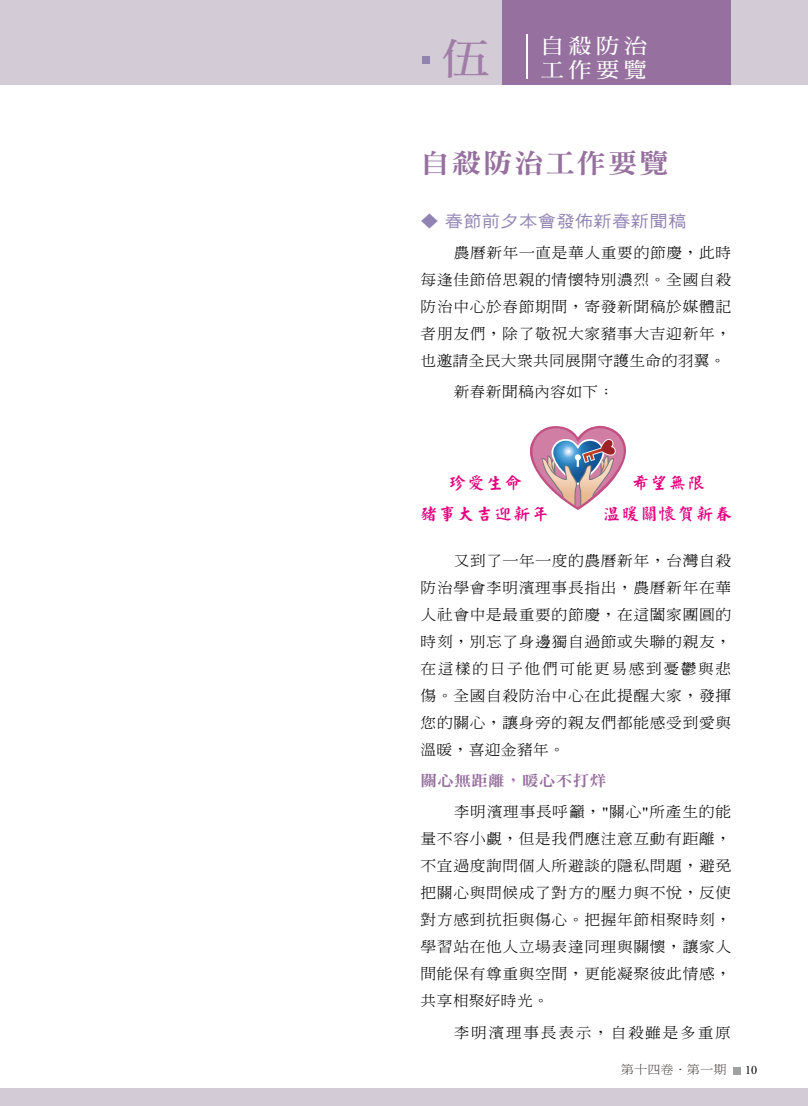
<style>
.page{position:relative;width:808px;height:1106px;background:#fff}
.page>*{position:absolute;margin:0;border:0;box-sizing:border-box;transform-origin:0 0}
.t1{font:27px "DFN Ming W9 WIN BF";letter-spacing:.05em;color:#96709e;scale:1.1 1}
.t2{font:21px/24px "DF Ming Bd HK BF";letter-spacing:.2em;color:#fff;text-align:right;scale:1.1 1}
.t3{font:16.5px/31.2px "Maokai EG Extra Big 5";letter-spacing:.025em;color:#e4007f;text-align:center;scale:1.1 1}
.t4{font:16.5px "DF Hei W5 WIN BF";letter-spacing:.025em;color:#9183b2;scale:1.1 1}
.t5{font:15px "DFN Ming W9 WIN BF";letter-spacing:.025em;color:#96709e;scale:1.1 1}
.t6{font:300 14.25px/27px "Inn Ming";letter-spacing:.045em;color:#000;text-align:justify;scale:1.1 1}
.t7{font:300 14.25px "Inn Ming";letter-spacing:.11em;color:#000;scale:1.1 1}
.t8{font:300 14.25px "Inn Ming";letter-spacing:.025em;color:#000;scale:1.1 1}
.t9{font:12px "DF Ming Lt HKSCS U";color:#3e3a39;scale:1.1 1}
.t10{font:12px "Times New Roman";color:#000}
.s1{font-family:"Times New Roman";font-weight:400}
.s2{font-family:"Adobe Ming Std";font-weight:300}
</style>
<div class="page">
<div style="left:0;top:0;width:808px;height:85px;background:#d3ccd6"></div>
<div style="left:0;top:1088px;width:808px;height:18px;background:#d3ccd6"></div>
<div style="left:502px;top:0;width:228px;height:85px;background:#96709e"></div>
<hr style="left:526px;top:34px;width:1px;height:45px;background:#fff">
<div style="left:422px;top:56px;width:8px;height:7px;background:#9183b2"></div>
<svg style="left:529px;top:425px;width:98px;height:85px"></svg>
<div style="left:734px;top:1067px;width:7px;height:7px;background:#9fa0a0"></div>
<h2 class="t2" style="left:442px;top:34px;width:188px">自殺防治<br><sup>伍</sup> 工作要覽</h2>
<h1 class="t1" style="left:421px;top:149px;width:227px">自殺防治工作要覽</h1>
<p class="t4" style="left:421px;top:213px;width:243px">◆ 春節前夕本會發佈新春新聞稿</p>
<p class="t6" style="left:421px;top:239px;width:284px;text-indent:33px">農曆新年一直是華人重要的節慶，此時每逢佳節倍思親的情懷特別濃烈。全國自殺防治中心於春節期間，寄發新聞稿於媒體記者朋友們，除了敬祝大家豬事大吉迎新年，也邀請全民大眾共同展開守護生命的羽翼。</p>
<p class="t8" style="left:454px;top:385px;width:147px">新春新聞稿內容如下；</p>
<p class="t3" style="left:420px;top:467px;width:119px">珍愛生命<br>豬事大吉迎新年</p>
<p class="t3" style="left:603px;top:467px;width:119px">希望無限<br>溫暖關懷賀新春</p>
<p class="t6" style="left:421px;top:546px;width:284px;text-indent:33px">又到了一年一度的農曆新年，台灣自殺防治學會李明濱理事長指出，農曆新年在華人社會中是最重要的節慶，在這闔家團圓的時刻，別忘了身邊獨自過節或失聯的親友，在這樣的日子他們可能更易感到憂鬱與悲傷。全國自殺防治中心在此提醒大家，發揮您的關心，讓身旁的親友們都能感受到愛與溫暖，喜迎金豬年。</p>
<p class="t5" style="left:421px;top:773px;width:170px">關心無距離，暖心不打烊</p>
<p class="t6" style="left:421px;top:798px;width:284px;text-indent:33px">李明濱理事長呼籲，<span class="s1">"</span>關心<span class="s1">"</span>所產生的能量不容小覷，但是我們應注意互動有距離，不宜過度詢問個人所避談的隱私問題，避免把關心與問候成了對方的壓力與不悅，反使對方感到抗拒與傷心。把握年節相聚時刻，學習站在他人立場表達同理與關懷，讓家人間能保有尊重與空間，更能凝聚彼此情感，共享相聚好時光。</p>
<p class="t7" style="left:454px;top:1024px;width:253px">李明濱理事長表示，自殺雖是多重原</p>
<p class="t9" style="left:621px;top:1063px;width:97px">第十<span class="s2">四</span>卷．第<span class="s2">一</span>期</p>
<p class="t10" style="left:745px;top:1061px;width:13px">10</p>
</div>
